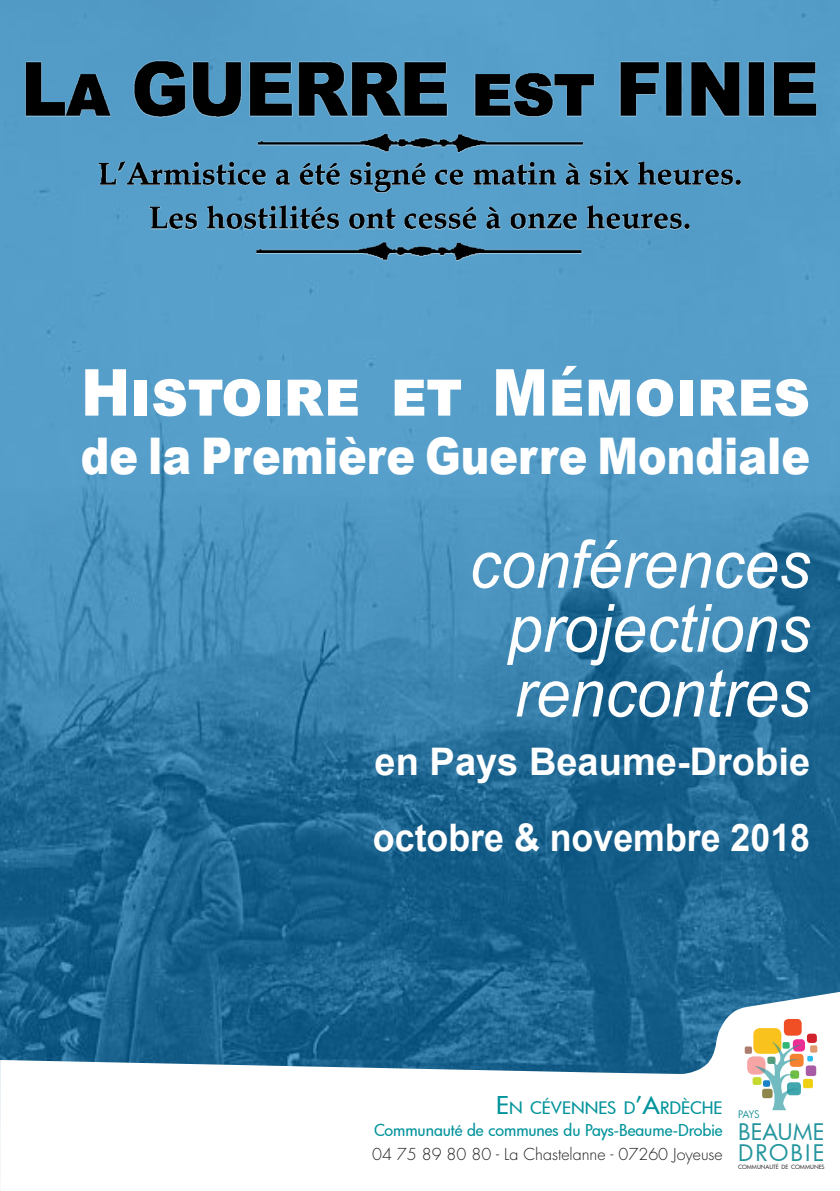
<style>
.page{position:relative;width:840px;height:1191px;background:#fff}
.page>*{position:absolute;margin:0;border:0;box-sizing:border-box;transform-origin:0 0}
.t1{font:italic 66.4px/64.4px "Arial";color:#fff;text-align:justify;scale:.94 1}
.t2{font:900 64.8px "Arial";color:#fff;scale:.92 1}
.t3{font:900 50.6px "Arial";color:#fff;scale:.85 1}
.t4{font:700 38px/76px "Arial";color:#fff}
.t5{font:22.4px/21.6px "Futura";letter-spacing:.04em;color:#23959d}
.t6{font:500 16.8px "Futura";color:#00939b;scale:1.04 1}
.t7{font:500 16px "Futura";letter-spacing:-.005em;color:#00939b}
.t8{font:300 16px "Futura LT";color:#231f20}
.t9{font:10.2px "Futura";color:#23959d}
.t10{font:5.6px "Futura";color:#231f20}
.s1{font-size:24px}
</style>
<div class="page">
<img style="left:0;top:0;width:839px;height:988px">
<img style="left:4px;top:0;width:835px;height:288px">
<svg style="left:0;top:988px;width:839px;height:188px"></svg>
<div style="left:737px;top:1019px;width:87px;height:153px;background:#fff"></div>
<div style="left:809px;top:1045px;width:7px;height:7px;background:#e19b71;border-radius:2px"></div>
<div style="left:753px;top:1028px;width:28px;height:25px;background:#fac21c;border-radius:7px"></div>
<div style="left:806px;top:1033px;width:10px;height:10px;background:#d1222d;border-radius:3px"></div>
<div style="left:783px;top:1019px;width:18px;height:16px;background:#f04e25;border-radius:5px"></div>
<div style="left:752px;top:1077px;width:9px;height:8px;background:#c6d92d;border-radius:2px"></div>
<svg style="left:746px;top:1056px;width:19px;height:18px"></svg>
<div style="left:744px;top:1046px;width:7px;height:7px;background:#ac7c6d;border-radius:2px"></div>
<div style="left:792px;top:1039px;width:12px;height:12px;background:#ed2d93;border-radius:4px"></div>
<div style="left:805px;top:1065px;width:10px;height:11px;background:#a85ca5;border-radius:2px"></div>
<svg style="left:754px;top:1041px;width:58px;height:69px"></svg>
<h2 class="t2" style="left:81px;top:345px;width:793px">Histoire et Mémoires</h2>
<h3 class="t3" style="left:81px;top:419px;width:859px">de la Première Guerre Mondiale</h3>
<h1 class="t1" style="left:507px;top:533px;width:323px;text-indent:-38px">conférences projections rencontres</h1>
<h3 class="t4" style="left:373px;top:723px;width:438px">en Pays Beaume-Drobie octobre &amp; novembre 2018</h3>
<p class="t6" style="left:496px;top:1096px;width:219px"><span class="s1">E</span>N CÉVENNES D<span class="s1">’A</span>RDÈCHE</p>
<p class="t7" style="left:374px;top:1119px;width:350px">Communauté de communes du Pays-Beaume-Drobie</p>
<p class="t8" style="left:372px;top:1144px;width:352px">04 75 89 80 80 - La Chastelanne - 07260 Joyeuse</p>
<p class="t9" style="left:737px;top:1107px;width:23px">PAYS</p>
<h3 class="t5" style="left:737px;top:1120px;width:88px">BEAUME<br>DROBIE</h3>
<p class="t10" style="left:737px;top:1163px;width:88px">COMMUNAUTé DE COMMUNES</p>
</div>
